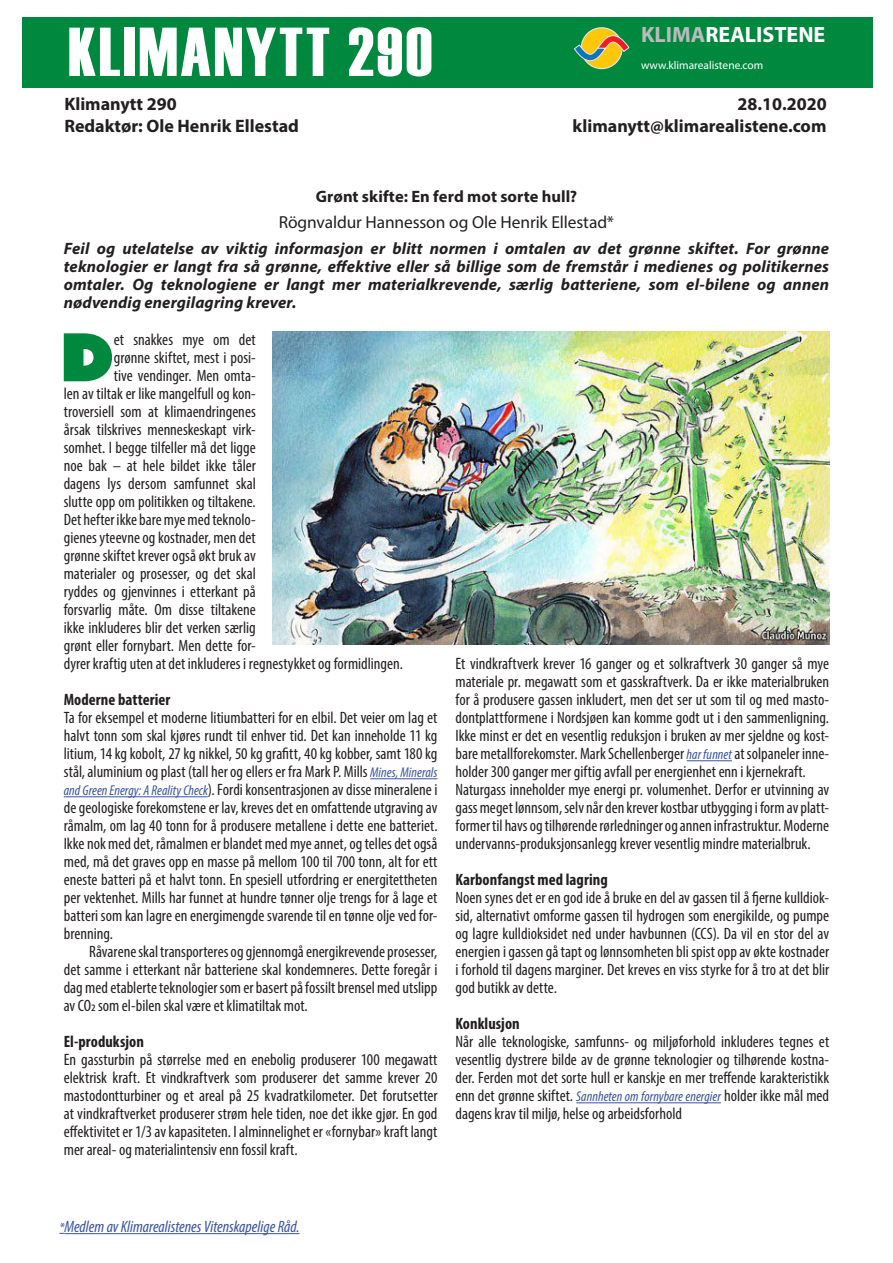
<style>
.page{position:relative;width:893px;height:1263px;background:#fff}
.page>*{position:absolute;margin:0;border:0;box-sizing:border-box;transform-origin:0 0}
.t1{font:69px "Haettenschweiler";letter-spacing:.04em;color:#fff}
.t2{font:66.15px "Azo Sans Uber";color:#00883e}
.t3{font:700 22.05px "Myriad Pro";color:#fff}
.t4{font:700 18px "Myriad Pro";color:#231f20}
.Forfatter{font:17.4px "Myriad Pro";letter-spacing:-.005em;color:#231f20}
.t5{font:condensed 16.5px/18px "Myriad Pro";color:#231f20;text-align:justify}
.Tekst{font:italic 700 16.5px/18px "Myriad Pro";letter-spacing:.01em;color:#231f20;text-align:justify}
.t6{font:700 condensed 16.5px "Myriad Pro";letter-spacing:.005em;color:#231f20}
.t7{font:italic condensed 16.5px "Myriad Pro";color:#3853a3}
.Tittel{font:700 16.5px "Myriad Pro";letter-spacing:.005em;color:#231f20}
.t8{font:11.4px "Myriad Pro";color:#fff}
.s1{color:#babbbe}
.s2{font-style:italic;font-size:14.25px;color:#3853a3}
.s3{font-size:13.5px}
</style>
<div class="page">
<div style="left:22px;top:17px;width:851px;height:70px;background:#00883e"></div>
<div style="left:581px;top:28px;width:41px;height:41px;background:#fec70c;border-radius:50%"></div>
<div style="left:581px;top:27px;width:42px;height:42px;border:1px solid #e6e7e9;border-radius:50%"></div>
<svg style="left:574px;top:35px;width:55px;height:35px"></svg>
<hr style="left:64px;top:1233px;width:236px;height:1px;background:#3853a3">
<hr style="left:370px;top:778px;width:67px;height:1px;background:#3853a3">
<hr style="left:64px;top:796px;width:144px;height:1px;background:#3853a3">
<hr style="left:687px;top:760px;width:45px;height:1px;background:#3853a3">
<hr style="left:576px;top:1102px;width:145px;height:1px;background:#3853a3">
<img style="left:273px;top:332px;width:556px;height:313px">
<p class="t1" style="left:68px;top:12px;width:366px">KLIMANYTT 290</p>
<p class="t3" style="left:641px;top:20px;width:186px"><span class="s1">KLIMA</span>REALISTENE</p>
<p class="t8" style="left:641px;top:58px;width:124px">www.klimarealistene.com</p>
<p class="t4" style="left:64px;top:92px;width:114px">Klimanytt 290</p>
<p class="t4" style="left:737px;top:92px;width:91px">28.10.2020</p>
<p class="t4" style="left:64px;top:114px;width:236px">Redaktør: Ole Henrik Ellestad</p>
<p class="t4" style="left:572px;top:114px;width:255px">klimanytt@klimarealistene.com</p>
<p class="Tittel" style="left:316px;top:186px;width:263px">Grønt skifte: En ferd mot sorte hull?</p>
<p class="Forfatter" style="left:279px;top:211px;width:337px">Rögnvaldur Hannesson og Ole Henrik Ellestad*</p>
<p class="Tekst" style="left:64px;top:239px;width:767px">Feil og utelatelse av viktig informasjon er blitt normen i omtalen av det grønne skiftet. For grønne teknologier er langt fra så grønne, effektive eller så billige som de fremstår i medienes og politikernes omtaler. Og teknologiene er langt mer materialkrevende, særlig batteriene, som el-bilene og annen nødvendig energilagring krever.</p>
<p class="t2" style="left:61px;top:313px;width:55px">D</p>
<p class="t5" style="left:114px;top:331px;width:143px">et snakkes mye om det</p>
<p class="t5" style="left:114px;top:349px;width:143px">grønne skiftet, mest i posi-</p>
<p class="t5" style="left:114px;top:367px;width:143px">tive vendinger. Men omta-</p>
<p class="t5" style="left:64px;top:385px;width:194px">len av tiltak er like mangelfull og kon-</p>
<p class="t5" style="left:64px;top:403px;width:194px">troversiell som at klimaendringenes</p>
<p class="t5" style="left:64px;top:421px;width:194px">årsak tilskrives menneskeskapt virk-</p>
<p class="t5" style="left:64px;top:439px;width:193px">somhet. I begge tilfeller må det ligge</p>
<p class="t5" style="left:64px;top:457px;width:194px">noe bak – at hele bildet ikke tåler</p>
<p class="t5" style="left:64px;top:475px;width:194px">dagens lys dersom samfunnet skal</p>
<p class="t5" style="left:64px;top:493px;width:194px">slutte opp om politikken og tiltakene.</p>
<p class="t5" style="left:64px;top:511px;width:194px">Det hefter ikke bare mye med teknolo-</p>
<p class="t5" style="left:64px;top:529px;width:194px">gienes yteevne og kostnader, men det</p>
<p class="t5" style="left:64px;top:547px;width:194px">grønne skiftet krever også økt bruk av</p>
<p class="t5" style="left:64px;top:565px;width:194px">materialer og prosesser, og det skal</p>
<p class="t5" style="left:64px;top:583px;width:194px">ryddes og gjenvinnes i etterkant på</p>
<p class="t5" style="left:64px;top:601px;width:194px">forsvarlig måte. Om disse tiltakene</p>
<p class="t5" style="left:64px;top:619px;width:194px">ikke inkluderes blir det verken særlig</p>
<p class="t5" style="left:64px;top:637px;width:194px">grønt eller fornybart. Men dette for-</p>
<p class="t5" style="left:64px;top:655px;width:341px">dyrer kraftig uten at det inkluderes i regnestykket og formidlingen.</p>
<p class="t6" style="left:64px;top:689px;width:108px">Moderne batterier</p>
<p class="t5" style="left:64px;top:709px;width:375px">Ta for eksempel et moderne litiumbatteri for en elbil. Det veier om lag et halvt tonn som skal kjøres rundt til enhver tid. Det kan inneholde 11 kg litium, 14 kg kobolt, 27 kg nikkel, 50 kg grafitt, 40 kg kobber, samt 180 kg stål, aluminium og plast (tall her og ellers er fra Mark P. Mills <span class="s2">Mines, Minerals and Green Energy: A Reality Check</span>). Fordi konsentrasjonen av disse mineralene i de geologiske forekomstene er lav, kreves det en omfattende utgraving av råmalm, om lag 40 tonn for å produsere metallene i dette ene batteriet.<br>Ikke nok med det, råmalmen er blandet med mye annet, og telles det også med, må det graves opp en masse på mellom 100 til 700 tonn, alt for ett eneste batteri på et halvt tonn. En spesiell utfordring er energitettheten per vektenhet. Mills har funnet at hundre tønner olje trengs for å lage et batteri som kan lagre en energimengde svarende til en tønne olje ved for&shy;brenning.</p>
<p class="t5" style="left:64px;top:943px;width:375px;text-indent:26px">Råvarene skal transporteres og gjennomgå energikrevende prosesser, det samme i etterkant når batteriene skal kondemneres. Dette foregår i dag med etablerte teknologier som er basert på fossilt brensel med utslipp av CO2 som el-bilen skal være et klimatiltak mot.</p>
<p class="t6" style="left:64px;top:1031px;width:82px">El-produksjon</p>
<p class="t5" style="left:64px;top:1051px;width:375px">En gassturbin på størrelse med en enebolig produserer 100 megawatt elektrisk kraft. Et vindkraftverk som produserer det samme krever 20 mastodontturbiner og et areal på 25 kvadratkilometer. Det forutsetter at vindkraftverket produserer strøm hele tiden, noe det ikke gjør. En god effektivitet er 1/3 av kapasiteten. I alminnelighet er «fornybar» kraft langt mer areal- og materialintensiv enn fossil kraft.</p>
<p class="t5" style="left:455px;top:655px;width:375px">Et vindkraftverk krever 16 ganger og et solkraftverk 30 ganger så mye materiale pr. megawatt som et gasskraftverk. Da er ikke materialbruken for å produsere gassen inkludert, men det ser ut som til og med masto&shy;dontplattformene i Nordsjøen kan komme godt ut i den sammenligning.<br>Ikke minst er det en vesentlig reduksjon i bruken av mer sjeldne og kost&shy;bare metallforekomster. Mark Schellenberger <span class="s2">har funnet</span> at solpaneler inne&shy;holder 300 ganger mer giftig avfall per energienhet enn i kjernekraft.</p>
<p class="t5" style="left:455px;top:781px;width:375px">Naturgass inneholder mye energi pr. volumenhet. Derfor er utvinning av gass meget lønnsom, selv når den krever kostbar utbygging i form av platt&shy;former til havs og tilhørende rørledninger og annen infrastruktur. Moderne undervanns-produksjonsanlegg krever vesentlig mindre materialbruk.</p>
<p class="t6" style="left:455px;top:869px;width:154px">Karbonfangst med lagring</p>
<p class="t5" style="left:455px;top:889px;width:375px">Noen synes det er en god ide å bruke en del av gassen til å fjerne kulldiok&shy;sid, alternativt omforme gassen til hydrogen som energikilde, og pumpe og lagre kulldioksidet ned under havbunnen (CCS). Da vil en stor del av energien i gassen gå tapt og lønnsomheten bli spist opp av økte kostnader i forhold til dagens marginer. Det kreves en viss styrke for å tro at det blir god butikk av dette.</p>
<p class="t6" style="left:455px;top:1013px;width:66px">Konklusjon</p>
<p class="t5" style="left:455px;top:1033px;width:375px">Når alle teknologiske, samfunns- og miljøforhold inkluderes tegnes et vesentlig dystrere bilde av de grønne teknologier og tilhørende kostna&shy;der. Ferden mot det sorte hull er kanskje en mer treffende karakteristikk enn det grønne skiftet. <span class="s2">Sannheten om fornybare energier</span> holder ikke mål med dagens krav til miljø, helse og arbeidsforhold</p>
<p class="t7" style="left:59px;top:1216px;width:242px"><span class="s3">*</span>Medlem av Klimarealistenes Vitenskapelige Råd.</p>
</div>
